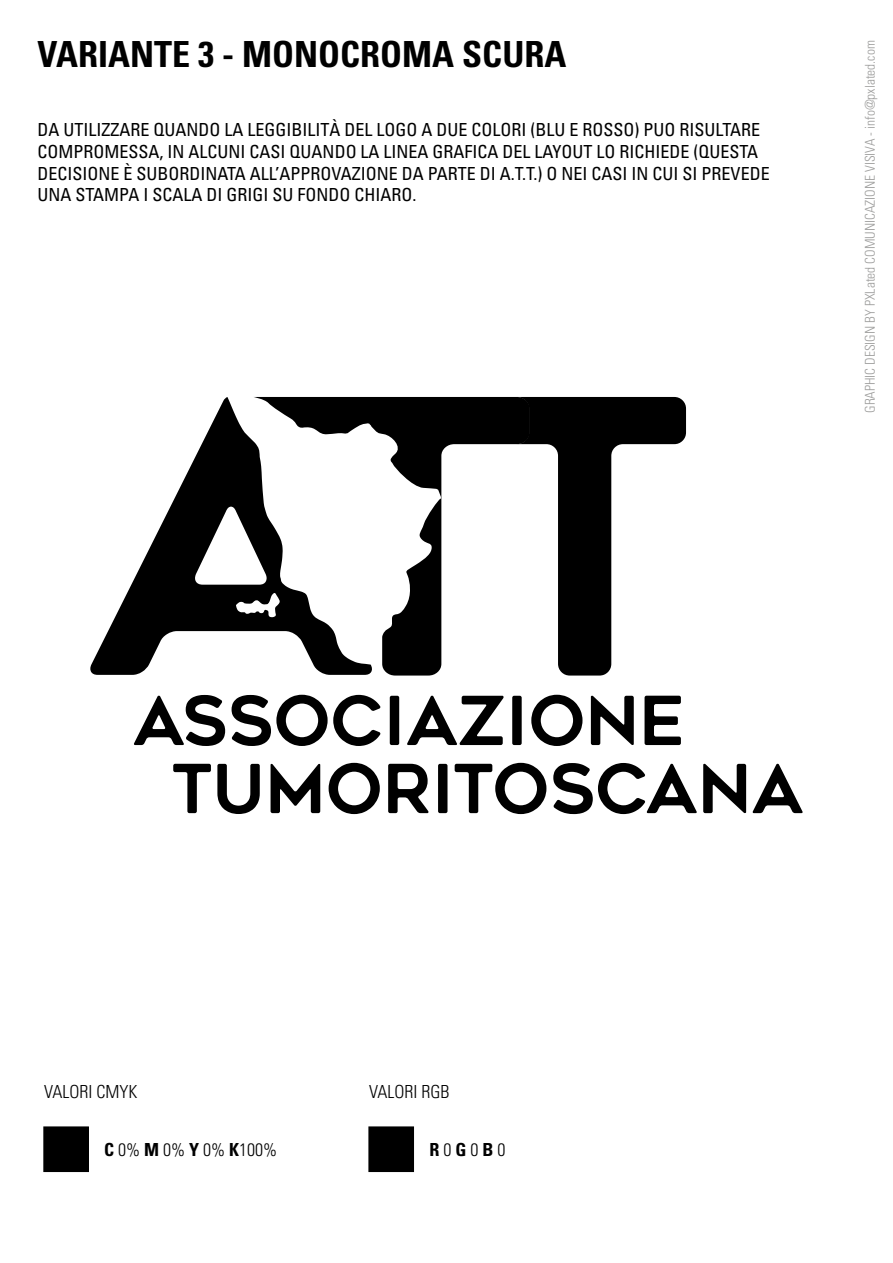
<style>
.page{position:relative;width:893px;height:1263px;background:#fff}
.page>*{position:absolute;margin:0;border:0;box-sizing:border-box;transform-origin:0 0}
.t1{font:700 condensed 36px "Univers";color:#000}
.t2{font:condensed 18px/21.6px "Univers";color:#000}
.t3{font:300 condensed 18px "Univers";color:#000}
.t4{font:700 condensed 18px "Univers";color:#000}
.t5{font:300 condensed 13.5px "Univers";color:#9d9d9c}
.s1{font-weight:700}
.s2{font-weight:300}
</style>
<div class="page">
<div style="left:44px;top:1127px;width:44px;height:44px;background:#000"></div>
<div style="left:43px;top:1126px;width:46px;height:46px;border:2px solid #000"></div>
<div style="left:369px;top:1127px;width:44px;height:44px;background:#000"></div>
<div style="left:368px;top:1126px;width:46px;height:46px;border:2px solid #000"></div>
<svg style="left:530px;top:397px;width:156px;height:278px"></svg>
<svg style="left:134px;top:695px;width:91px;height:51px"></svg>
<svg style="left:232px;top:695px;width:148px;height:51px"></svg>
<svg style="left:390px;top:696px;width:9px;height:49px"></svg>
<svg style="left:407px;top:696px;width:97px;height:49px"></svg>
<svg style="left:512px;top:696px;width:10px;height:49px"></svg>
<svg style="left:531px;top:695px;width:51px;height:51px"></svg>
<svg style="left:591px;top:696px;width:43px;height:49px"></svg>
<svg style="left:645px;top:696px;width:36px;height:49px"></svg>
<svg style="left:173px;top:764px;width:38px;height:49px"></svg>
<svg style="left:217px;top:764px;width:43px;height:50px"></svg>
<svg style="left:271px;top:764px;width:49px;height:49px"></svg>
<svg style="left:329px;top:763px;width:51px;height:51px"></svg>
<svg style="left:388px;top:764px;width:41px;height:49px"></svg>
<svg style="left:438px;top:764px;width:9px;height:49px"></svg>
<svg style="left:455px;top:763px;width:91px;height:51px"></svg>
<svg style="left:553px;top:763px;width:144px;height:51px"></svg>
<svg style="left:703px;top:764px;width:43px;height:49px"></svg>
<svg style="left:753px;top:764px;width:50px;height:49px"></svg>
<svg style="left:372px;top:397px;width:158px;height:278px"></svg>
<svg style="left:90px;top:397px;width:282px;height:278px"></svg>
<h1 class="t1" style="left:38px;top:32px;width:530px">VARIANTE 3 - MONOCROMA SCURA</h1>
<p class="t5" style="left:862px;top:413px;width:374px;rotate:-90deg">GRAPHIC DESIGN BY PXLated COMUNICAZIONE VISIVA - info@pxlated.com</p>
<p class="t2" style="left:38px;top:119px;width:733px">DA UTILIZZARE QUANDO LA LEGGIBILITÀ DEL LOGO A DUE COLORI (BLU E ROSSO) PUO RISULTARE COMPROMESSA, IN ALCUNI CASI QUANDO LA LINEA GRAFICA DEL LAYOUT LO RICHIEDE (QUESTA DECISIONE È SUBORDINATA ALL’APPROVAZIONE DA PARTE DI A.T.T.) O NEI CASI IN CUI SI PREVEDE UNA STAMPA I SCALA DI GRIGI SU FONDO CHIARO.</p>
<p class="t3" style="left:44px;top:1081px;width:95px">VALORI CMYK</p>
<p class="t3" style="left:104px;top:1139px;width:174px"><span class="s1">C</span> 0% <span class="s1">M</span> 0% <span class="s1">Y</span> 0% <span class="s1">K</span>100%</p>
<p class="t3" style="left:369px;top:1081px;width:82px">VALORI RGB</p>
<p class="t4" style="left:429px;top:1139px;width:77px">R <span class="s2">0</span> G <span class="s2">0</span> B <span class="s2">0</span></p>
</div>
